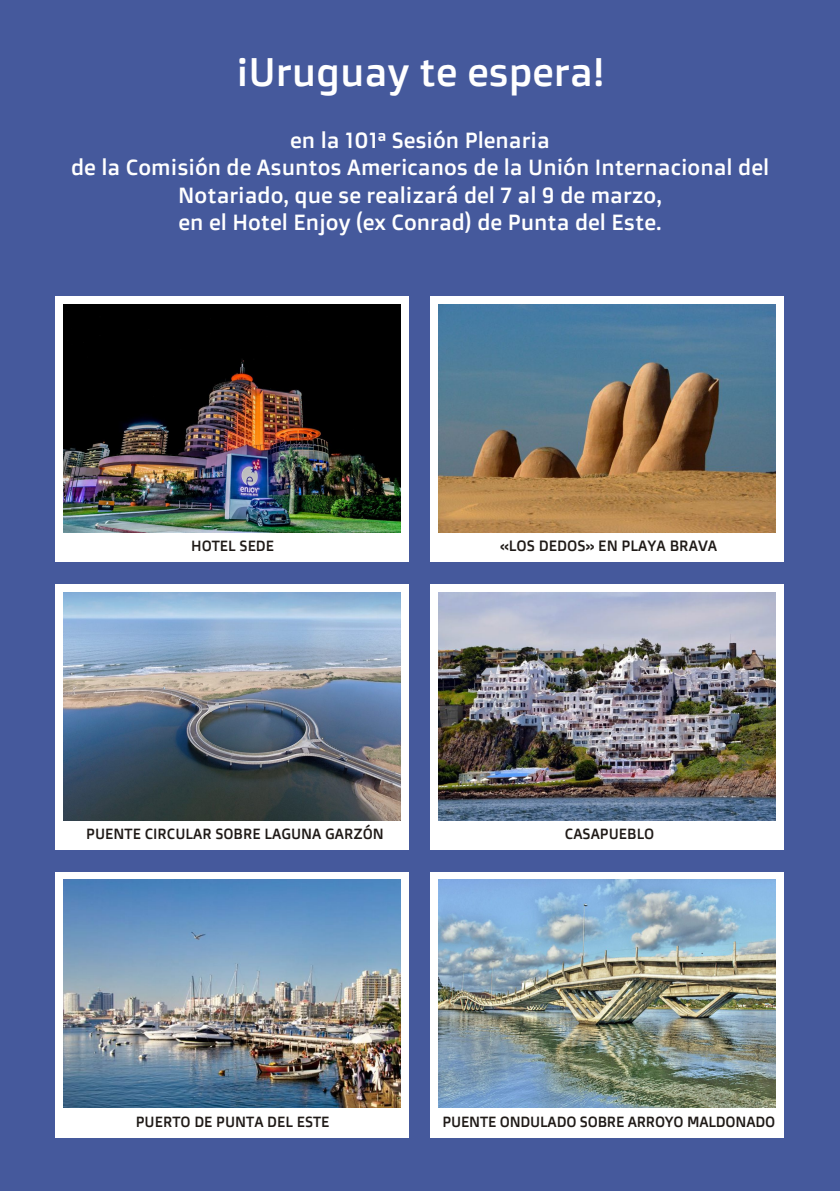
<style>
.page{position:relative;width:840px;height:1191px;background:#fff}
.page>*{position:absolute;margin:0;border:0;box-sizing:border-box;transform-origin:0 0}
.t1{font:40px "Doppio One";color:#fff}
.t2{font:22px/27.6px "Doppio One";color:#fff;text-align:center}
.t3{font:15px "Doppio One";color:#1f1a17}
.t4{font:14.8px "Doppio One";color:#1f1a17}
</style>
<div class="page">
<div style="left:0;top:0;width:839px;height:1191px;background:#45599c"></div>
<div style="left:55px;top:296px;width:353px;height:266px;background:#fff"></div>
<img style="left:63px;top:329px;width:337px;height:203px">
<div style="left:63px;top:304px;width:337px;height:25px;background:#000"></div>
<div style="left:430px;top:296px;width:353px;height:266px;background:#fff"></div>
<img style="left:438px;top:304px;width:337px;height:228px">
<div style="left:55px;top:584px;width:353px;height:266px;background:#fff"></div>
<img style="left:63px;top:592px;width:337px;height:228px">
<div style="left:430px;top:584px;width:353px;height:266px;background:#fff"></div>
<img style="left:438px;top:592px;width:337px;height:228px">
<div style="left:55px;top:871px;width:353px;height:266px;background:#fff"></div>
<img style="left:63px;top:880px;width:337px;height:227px">
<div style="left:430px;top:871px;width:353px;height:266px;background:#fff"></div>
<img style="left:438px;top:880px;width:337px;height:227px">
<h1 class="t1" style="left:237px;top:45px;width:367px">¡Uruguay te espera!</h1>
<p class="t2" style="left:71px;top:125px;width:699px">en la 101ª Sesión Plenaria<br>de la Comisión de Asuntos Americanos de la Unión Internacional del Notariado, que se realizará del 7 al 9 de marzo,<br>en el Hotel Enjoy (ex Conrad) de Punta del Este.</p>
<p class="t4" style="left:191px;top:536px;width:84px">HOTEL SEDE</p>
<p class="t3" style="left:500px;top:536px;width:218px">«LOS DEDOS» EN PLAYA BRAVA</p>
<p class="t4" style="left:86px;top:824px;width:299px">PUENTE CIRCULAR SOBRE LAGUNA GARZÓN</p>
<p class="t4" style="left:564px;top:824px;width:91px">CASAPUEBLO</p>
<p class="t4" style="left:136px;top:1112px;width:195px">PUERTO DE PUNTA DEL ESTE</p>
<p class="t4" style="left:442px;top:1112px;width:334px">PUENTE ONDULADO SOBRE ARROYO MALDONADO</p>
</div>
